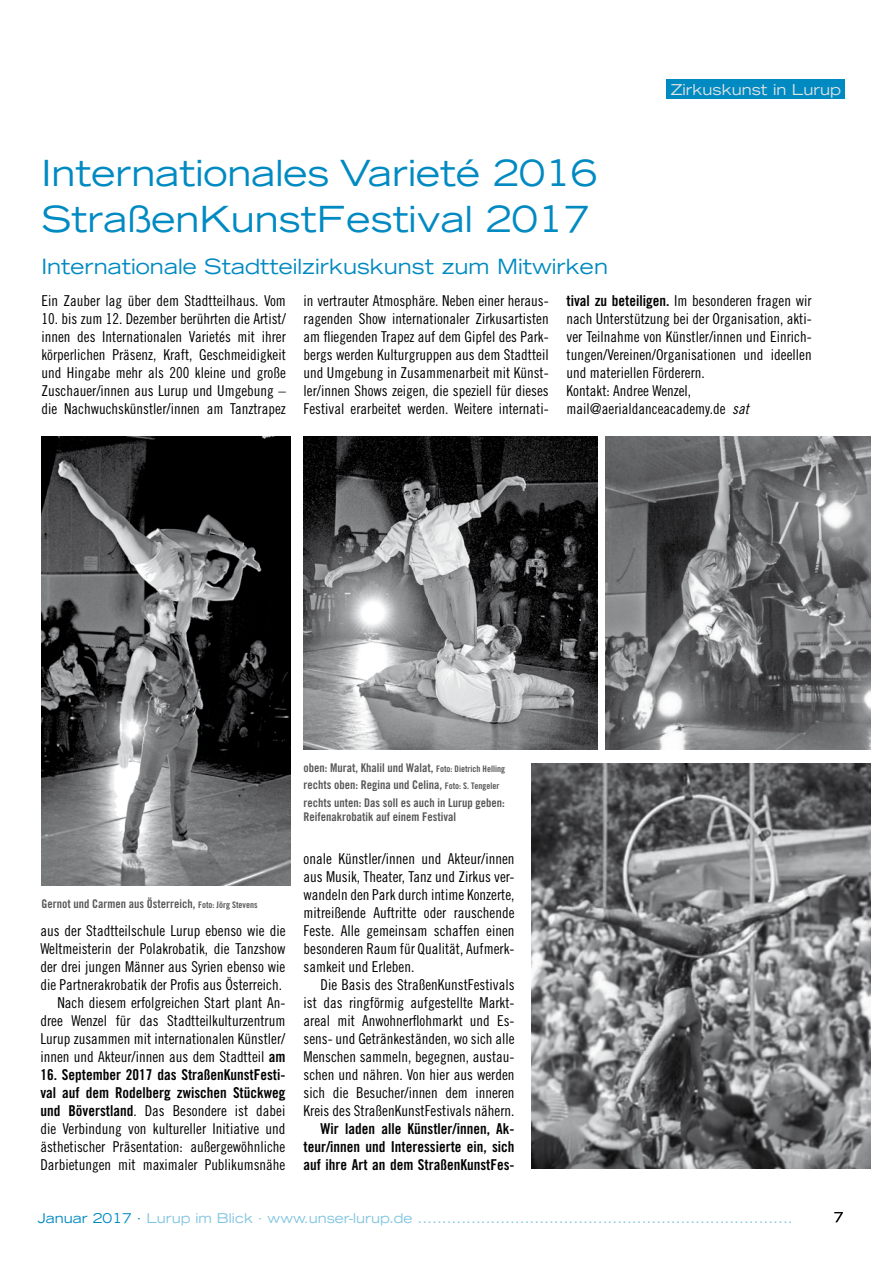
<style>
.page{position:relative;width:893px;height:1263px;background:#fff}
.page>*{position:absolute;margin:0;border:0;box-sizing:border-box;transform-origin:0 0}
.t1{font:expanded 36px/45px "Trade Gothic LH";color:#008ac2}
.t2{font:expanded 21px "Trade Gothic LH";color:#008ac2}
.t3{font:15px/18px "Trade Gothic Cond Eighteen";color:#000;text-align:justify}
.t4{font:15px/18px "Trade Gothic Bold Cond Twenty";color:#000}
.t5{font:expanded 15px "Trade Gothic LH";color:#e3e4e4}
.t6{font:expanded 13.5px "Trade Gothic LH";color:#80c5e0}
.t7{font:expanded 13.5px "Trade Gothic LH";color:#000}
.t8{font:12px/17.4px "Trade Gothic Bold Cond Twenty";color:#58585a}
.s1{font-family:"Trade Gothic Bold Cond Twenty"}
.s2{font-family:"Trade Gothic Cond Eighteen Obl"}
.s3{font-size:9px}
.s4{color:#008ac2}
</style>
<div class="page">
<div style="left:667px;top:80px;width:178px;height:19px;background:#008ac2"></div>
<img style="left:606px;top:436px;width:264px;height:313px">
<img style="left:304px;top:436px;width:294px;height:313px">
<img style="left:41px;top:436px;width:249px;height:449px">
<img style="left:531px;top:763px;width:339px;height:406px">
<p class="t5" style="left:671px;top:80px;width:172px">Zirkuskunst in Lurup</p>
<h1 class="t1" style="left:41px;top:150px;width:557px">Internationales Varieté 2016<br>StraßenKunstFestival 2017</h1>
<h2 class="t2" style="left:41px;top:252px;width:568px">Internationale Stadtteilzirkuskunst zum Mitwirken</h2>
<p class="t3" style="left:41px;top:291px;width:246px">Ein Zauber lag über dem Stadtteilhaus. Vom</p>
<p class="t3" style="left:41px;top:309px;width:246px">10. bis zum 12. Dezember berührten die Artist/ innen des Internationalen Varietés mit ihrer körperlichen Präsenz, Kraft, Geschmeidigkeit und Hingabe mehr als 200 kleine und große Zuschauer/innen aus Lurup und Umgebung – die Nachwuchskünstler/innen am Tanztrapez</p>
<p class="t3" style="left:304px;top:291px;width:247px">in vertrauter Atmosphäre. Neben einer heraus&shy;ragenden Show internationaler Zirkusartisten am fliegenden Trapez auf dem Gipfel des Park&shy;bergs werden Kulturgruppen aus dem Stadtteil und Umgebung in Zusammenarbeit mit Künst&shy;ler/innen Shows zeigen, die speziell für dieses Festival erarbeitet werden. Weitere internati-</p>
<p class="t3" style="left:567px;top:291px;width:247px;text-align:left"><span class="s1">tival zu beteiligen.</span> Im besonderen fragen wir nach Unterstützung bei der Organisation, akti&shy;ver Teilnahme von Künstler/innen und Einrich&shy;tungen/Vereinen/Organisationen und ideellen und materiellen Förderern.<br>Kontakt: Andree Wenzel, mail@aerialdanceacademy.de <span class="s2">sat</span></p>
<p class="t8" style="left:41px;top:894px;width:218px">Gernot und Carmen aus Österreich, <span class="s3">Foto: Jörg Stevens</span></p>
<p class="t3" style="left:40px;top:921px;width:247px;text-align:right">aus der Stadtteilschule Lurup ebenso wie die Weltmeisterin der Polakrobatik, die Tanzshow der drei jungen Männer aus Syrien ebenso wie die Partnerakrobatik der Profis aus Österreich.<br>Nach diesem erfolgreichen Start plant An&shy;dree Wenzel für das Stadtteilkulturzentrum Lurup zusammen mit internationalen Künstler/ innen und Akteur/innen aus dem Stadtteil <span class="s1">am</span></p>
<p class="t4" style="left:40px;top:1066px;width:247px">16. September 2017 das StraßenKunstFesti&shy;val auf dem Rodelberg zwischen Stückweg</p>
<p class="t3" style="left:40px;top:1101px;width:247px"><span class="s1">und Böverstland</span>. Das Besondere ist dabei die Verbindung von kultureller Initiative und ästhetischer Präsentation: außergewöhnliche Darbietungen mit maximaler Publikumsnähe</p>
<p class="t8" style="left:304px;top:759px;width:203px">oben: Murat, Khalil und Walat, <span class="s3">Foto: Dietrich Helling </span>rechts oben: Regina und Celina, <span class="s3">Foto: S. Tengeler </span>rechts unten: Das soll es auch in Lurup geben:</p>
<p class="t8" style="left:304px;top:808px;width:154px">Reifenakrobatik auf einem Festival</p>
<p class="t3" style="left:304px;top:849px;width:212px">onale Künstler/innen und Akteur/innen aus Musik, Theater, Tanz und Zirkus ver&shy;wandeln den Park durch intime Konzerte, mitreißende Auftritte oder rauschende Feste. Alle gemeinsam schaffen einen besonderen Raum für Qualität, Aufmerk&shy;samkeit und Erleben.</p>
<p class="t3" style="left:304px;top:975px;width:212px;text-indent:17px">Die Basis des StraßenKunstFestivals ist das ringförmig aufgestellte Markt&shy;areal mit Anwohnerflohmarkt und Es&shy;sens- und Getränkeständen, wo sich alle Menschen sammeln, begegnen, austau&shy;schen und nähren. Von hier aus werden sich die Besucher/innen dem inneren Kreis des StraßenKunstFestivals nähern.</p>
<p class="t4" style="left:304px;top:1120px;width:212px;text-align:justify;text-indent:17px">Wir laden alle Künstler/innen, Ak&shy;teur/innen und Interessierte ein, sich auf ihre Art an dem StraßenKunstFes-</p>
<p class="t6" style="left:38px;top:1209px;width:386px"><span class="s4">Januar 2017 ·</span> Lurup im Blick · www. unser-lurup. de .............................................................................</p>
<p class="t7" style="left:834px;top:1209px;width:11px">7</p>
</div>
